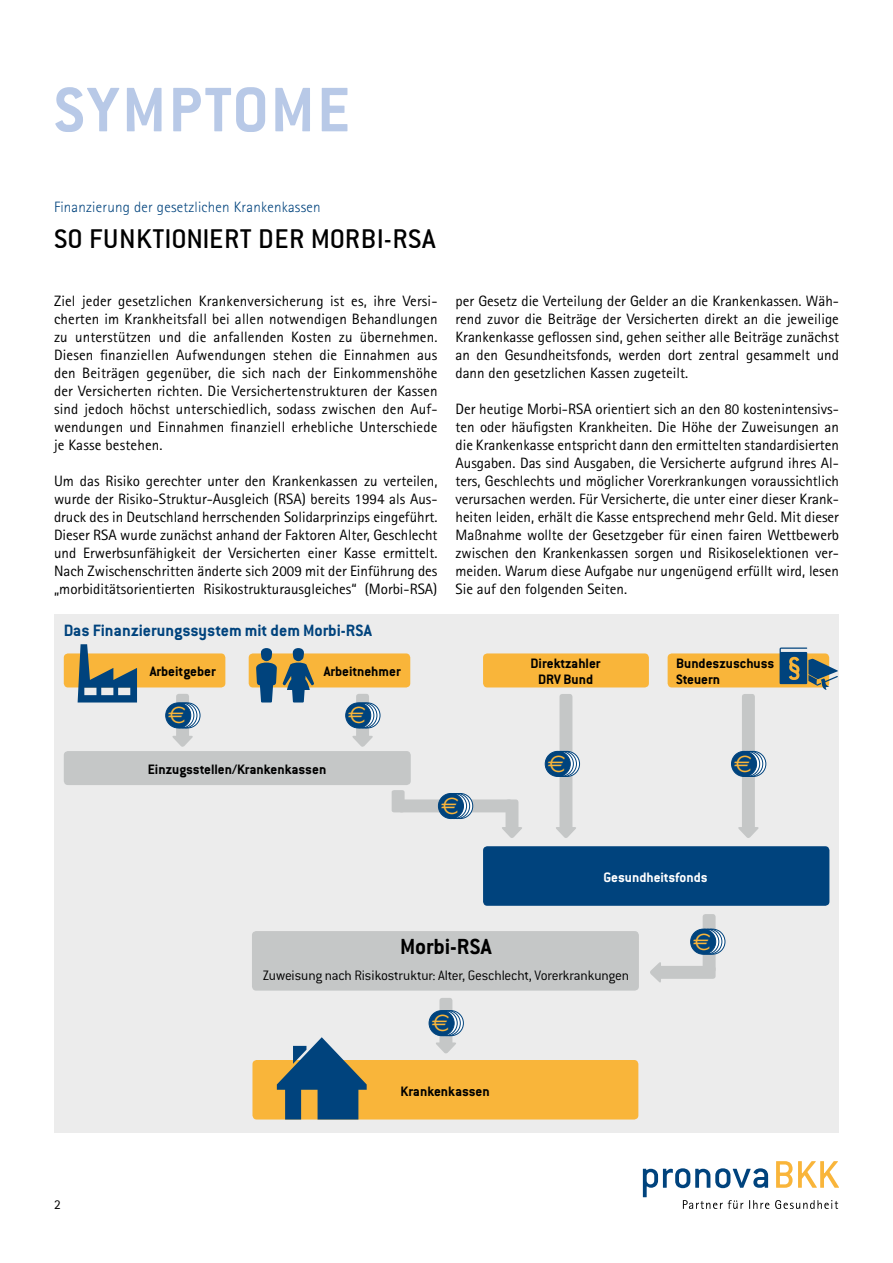
<style>
.page{position:relative;width:893px;height:1263px;background:#fff}
.page>*{position:absolute;margin:0;border:0;box-sizing:border-box;transform-origin:0 0}
.t1{font:700 69px "Conduit ITC";letter-spacing:.035em;color:#b8c9e7}
.t2{font:30px "Conduit ITC";letter-spacing:.015em;color:#000}
.t3{font:700 24px "Conduit ITC";color:#000}
.t4{font:24px "Euro Sans";color:#f9b53a}
.t5{font:700 18px "Conduit ITC";color:#00437d}
.t6{font:15px/18px "Rotis Sans Serif";color:#000;text-align:justify}
.t7{font:700 15px/16.5px "Conduit ITC";color:#000;text-align:center}
.t8{font:300 15px "Conduit ITC";letter-spacing:-.015em;color:#000}
.t9{font:300 15px "Rotis Sans Serif";letter-spacing:.015em;color:#00437d}
.t10{font:700 15px "Conduit ITC";color:#fff}
.t11{font:13.5px "Rotis Sans Serif";color:#000}
</style>
<div class="page">
<svg style="left:643px;top:1161px;width:196px;height:48px"></svg>
<div style="left:54px;top:614px;width:785px;height:518px;background:#ececec"></div>
<div style="left:176px;top:694px;width:13px;height:46px;background:#c5c7c7;border-radius:3px"></div>
<svg style="left:172px;top:736px;width:21px;height:11px"></svg>
<div style="left:356px;top:694px;width:13px;height:46px;background:#c5c7c7;border-radius:3px"></div>
<svg style="left:352px;top:736px;width:21px;height:11px"></svg>
<div style="left:439px;top:998px;width:13px;height:49px;background:#c5c7c7;border-radius:3px"></div>
<svg style="left:436px;top:1042px;width:20px;height:12px"></svg>
<div style="left:559px;top:694px;width:13px;height:137px;background:#c5c7c7;border-radius:3px"></div>
<svg style="left:556px;top:827px;width:20px;height:11px"></svg>
<div style="left:742px;top:694px;width:13px;height:137px;background:#c5c7c7;border-radius:3px"></div>
<svg style="left:738px;top:827px;width:21px;height:11px"></svg>
<svg style="left:392px;top:790px;width:13px;height:22px"></svg>
<div style="left:64px;top:653px;width:161px;height:34px;background:#f9b53a;border-radius:4px"></div>
<div style="left:483px;top:846px;width:346px;height:60px;background:#00437d;border-radius:4px"></div>
<div style="left:64px;top:751px;width:347px;height:34px;background:#c5c7c7;border-radius:4px"></div>
<div style="left:249px;top:653px;width:161px;height:34px;background:#f9b53a;border-radius:4px"></div>
<div style="left:252px;top:1060px;width:386px;height:59px;background:#f9b53a;border-radius:4px"></div>
<div style="left:252px;top:931px;width:387px;height:59px;background:#c5c7c7;border-radius:4px"></div>
<div style="left:483px;top:653px;width:166px;height:34px;background:#f9b53a;border-radius:4px"></div>
<div style="left:668px;top:653px;width:161px;height:34px;background:#f9b53a;border-radius:4px"></div>
<svg style="left:175px;top:703px;width:25px;height:25px"></svg>
<div style="left:175px;top:702px;width:25px;height:26px;border:1px solid #00437d;border-radius:50%"></div>
<div style="left:168px;top:702px;width:26px;height:26px;border:1px solid #00437d;border-radius:50%"></div>
<div style="left:171px;top:702px;width:26px;height:26px;border:1px solid #00437d;border-radius:50%"></div>
<div style="left:166px;top:703px;width:25px;height:25px;background:#00437d;border-radius:50%"></div>
<div style="left:165px;top:702px;width:26px;height:26px;border:1px solid #00437d;border-radius:50%"></div>
<svg style="left:355px;top:703px;width:25px;height:25px"></svg>
<div style="left:355px;top:702px;width:25px;height:26px;border:1px solid #00437d;border-radius:50%"></div>
<div style="left:348px;top:702px;width:26px;height:26px;border:1px solid #00437d;border-radius:50%"></div>
<div style="left:351px;top:702px;width:26px;height:26px;border:1px solid #00437d;border-radius:50%"></div>
<div style="left:346px;top:703px;width:25px;height:25px;background:#00437d;border-radius:50%"></div>
<div style="left:345px;top:702px;width:26px;height:26px;border:1px solid #00437d;border-radius:50%"></div>
<svg style="left:277px;top:1037px;width:90px;height:82px"></svg>
<div style="left:506px;top:799px;width:12px;height:32px;background:#c5c7c7;border-radius:3px"></div>
<svg style="left:502px;top:827px;width:20px;height:11px"></svg>
<div style="left:399px;top:799px;width:113px;height:13px;background:#c5c7c7;border-radius:3px"></div>
<svg style="left:448px;top:793px;width:25px;height:25px"></svg>
<div style="left:447px;top:793px;width:26px;height:26px;border:1px solid #00437d;border-radius:50%"></div>
<div style="left:441px;top:793px;width:26px;height:26px;border:1px solid #00437d;border-radius:50%"></div>
<div style="left:444px;top:793px;width:26px;height:26px;border:1px solid #00437d;border-radius:50%"></div>
<div style="left:438px;top:793px;width:25px;height:25px;background:#00437d;border-radius:50%"></div>
<div style="left:438px;top:793px;width:26px;height:26px;border:1px solid #00437d;border-radius:50%"></div>
<svg style="left:554px;top:751px;width:26px;height:25px"></svg>
<div style="left:554px;top:751px;width:26px;height:26px;border:1px solid #00437d;border-radius:50%"></div>
<div style="left:548px;top:751px;width:26px;height:26px;border:1px solid #00437d;border-radius:50%"></div>
<div style="left:551px;top:751px;width:26px;height:26px;border:1px solid #00437d;border-radius:50%"></div>
<div style="left:545px;top:751px;width:25px;height:25px;background:#00437d;border-radius:50%"></div>
<div style="left:545px;top:751px;width:26px;height:26px;border:1px solid #00437d;border-radius:50%"></div>
<svg style="left:741px;top:751px;width:25px;height:25px"></svg>
<div style="left:740px;top:751px;width:26px;height:26px;border:1px solid #00437d;border-radius:50%"></div>
<div style="left:734px;top:751px;width:26px;height:26px;border:1px solid #00437d;border-radius:50%"></div>
<div style="left:737px;top:751px;width:26px;height:26px;border:1px solid #00437d;border-radius:50%"></div>
<div style="left:731px;top:751px;width:26px;height:25px;background:#00437d;border-radius:50%"></div>
<div style="left:731px;top:751px;width:26px;height:26px;border:1px solid #00437d;border-radius:50%"></div>
<div style="left:656px;top:966px;width:60px;height:13px;background:#c5c7c7;border-radius:3px"></div>
<svg style="left:650px;top:962px;width:11px;height:21px"></svg>
<div style="left:703px;top:914px;width:13px;height:58px;background:#c5c7c7;border-radius:3px"></div>
<svg style="left:700px;top:929px;width:25px;height:25px"></svg>
<div style="left:699px;top:929px;width:26px;height:25px;border:1px solid #00437d;border-radius:50%"></div>
<div style="left:693px;top:929px;width:26px;height:25px;border:1px solid #00437d;border-radius:50%"></div>
<div style="left:696px;top:929px;width:26px;height:25px;border:1px solid #00437d;border-radius:50%"></div>
<div style="left:691px;top:929px;width:25px;height:25px;background:#00437d;border-radius:50%"></div>
<div style="left:690px;top:929px;width:26px;height:25px;border:1px solid #00437d;border-radius:50%"></div>
<svg style="left:438px;top:1011px;width:25px;height:25px"></svg>
<div style="left:438px;top:1010px;width:26px;height:26px;border:1px solid #00437d;border-radius:50%"></div>
<div style="left:432px;top:1010px;width:26px;height:26px;border:1px solid #00437d;border-radius:50%"></div>
<div style="left:435px;top:1010px;width:26px;height:26px;border:1px solid #00437d;border-radius:50%"></div>
<div style="left:429px;top:1011px;width:25px;height:25px;background:#00437d;border-radius:50%"></div>
<div style="left:429px;top:1010px;width:25px;height:26px;border:1px solid #00437d;border-radius:50%"></div>
<svg style="left:256px;top:648px;width:58px;height:54px"></svg>
<svg style="left:780px;top:647px;width:58px;height:43px"></svg>
<svg style="left:78px;top:644px;width:59px;height:58px"></svg>
<h1 class="t1" style="left:54px;top:69px;width:298px">SYMPTOME</h1>
<p class="t9" style="left:54px;top:198px;width:268px">Finanzierung der gesetzlichen Krankenkassen</p>
<h2 class="t2" style="left:54px;top:222px;width:383px">SO FUNKTIONIERT DER MORBI-RSA</h2>
<p class="t6" style="left:54px;top:292px;width:385px">Ziel jeder gesetzlichen Krankenversicherung ist es, ihre Versi&shy;cherten im Krankheitsfall bei allen notwendigen Behandlungen zu unterstützen und die anfallenden Kosten zu übernehmen.<br>Diesen finanziellen Aufwendungen stehen die Einnahmen aus den Beiträgen gegenüber, die sich nach der Einkommenshöhe der Versicherten richten. Die Versichertenstrukturen der Kassen sind jedoch höchst unterschiedlich, sodass zwischen den Auf&shy;wendungen und Einnahmen finanziell erhebliche Unterschiede je Kasse bestehen.</p>
<p class="t6" style="left:54px;top:472px;width:385px">Um das Risiko gerechter unter den Krankenkassen zu verteilen, wurde der Risiko-Struktur-Ausgleich (RSA) bereits 1994 als Aus&shy;druck des in Deutschland herrschenden Solidarprinzips eingeführt.<br>Dieser RSA wurde zunächst anhand der Faktoren Alter, Geschlecht und Erwerbsunfähigkeit der Versicherten einer Kasse ermittelt.<br>Nach Zwischenschritten änderte sich 2009 mit der Einführung des „morbiditätsorientierten Risikostrukturausgleiches“ (Morbi-RSA)</p>
<p class="t5" style="left:64px;top:620px;width:310px">Das Finanzierungssystem mit dem Morbi-RSA</p>
<p class="t7" style="left:150px;top:663px;width:67px">Arbeitgeber</p>
<p class="t7" style="left:324px;top:663px;width:78px">Arbeitnehmer</p>
<h3 class="t4" style="left:168px;top:701px;width:19px">E</h3>
<h3 class="t4" style="left:348px;top:701px;width:19px">E</h3>
<p class="t7" style="left:148px;top:760px;width:180px">Einzugsstellen/Krankenkassen</p>
<p class="t6" style="left:455px;top:292px;width:385px">per Gesetz die Verteilung der Gelder an die Krankenkassen. Wäh&shy;rend zuvor die Beiträge der Versicherten direkt an die jeweilige Krankenkasse geflossen sind, gehen seither alle Beiträge zunächst an den Gesundheitsfonds, werden dort zentral gesammelt und dann den gesetzlichen Kassen zugeteilt.</p>
<p class="t6" style="left:455px;top:400px;width:385px">Der heutige Morbi-RSA orientiert sich an den 80 kostenintensivs&shy;ten oder häufigsten Krankheiten. Die Höhe der Zuweisungen an die Krankenkasse entspricht dann den ermittelten standardisierten Ausgaben. Das sind Ausgaben, die Versicherte aufgrund ihres Al&shy;ters, Geschlechts und möglicher Vorerkrankungen voraussichtlich verursachen werden. Für Versicherte, die unter einer dieser Krank&shy;heiten leiden, erhält die Kasse entsprechend mehr Geld. Mit dieser Maßnahme wollte der Gesetzgeber für einen fairen Wettbewerb zwischen den Krankenkassen sorgen und Risikoselektionen ver&shy;meiden. Warum diese Aufgabe nur ungenügend erfüllt wird, lesen Sie auf den folgenden Seiten.</p>
<p class="t7" style="left:530px;top:655px;width:72px">Direktzahler<br>DRV Bund</p>
<p class="t7" style="left:676px;top:655px;width:100px;text-align:left">Bundeszuschuss<br>Steuern</p>
<h3 class="t4" style="left:548px;top:750px;width:19px">E</h3>
<h3 class="t4" style="left:734px;top:750px;width:19px">E</h3>
<h3 class="t4" style="left:441px;top:792px;width:19px">E</h3>
<p class="t10" style="left:603px;top:868px;width:106px">Gesundheitsfonds</p>
<p class="t11" style="left:54px;top:1196px;width:8px">2</p>
<h3 class="t3" style="left:400px;top:932px;width:93px">Morbi-RSA</h3>
<p class="t8" style="left:263px;top:967px;width:368px">Zuweisung nach Risikostruktur: Alter, Geschlecht, Vorerkrankungen</p>
<h3 class="t4" style="left:432px;top:1009px;width:19px">E</h3>
<p class="t7" style="left:401px;top:1082px;width:91px">Krankenkassen</p>
<h3 class="t4" style="left:693px;top:927px;width:19px">E</h3>
</div>
